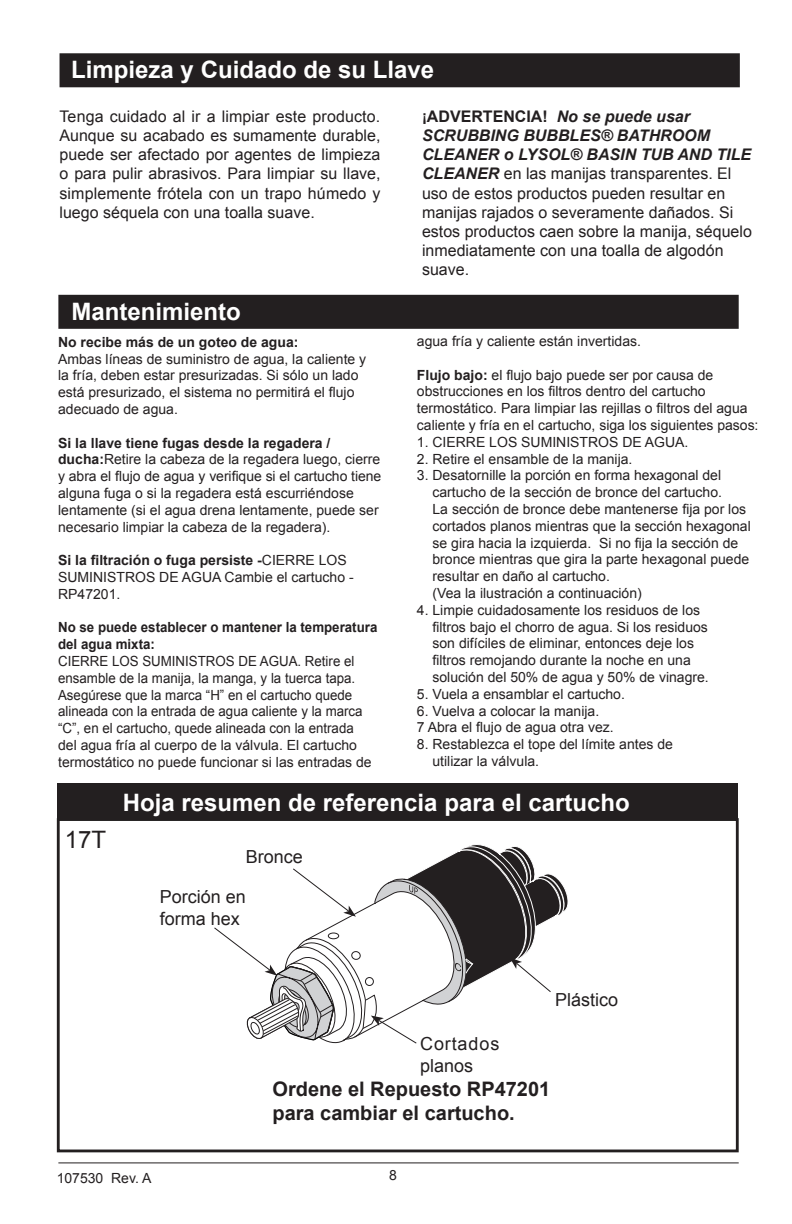
<style>
.page{position:relative;width:792px;height:1224px;background:#fff}
.page>*{position:absolute;margin:0;border:0;box-sizing:border-box;transform-origin:0 0}
.t1{font:700 24px "Arial";color:#fff}
.t2{font:24px "Arial";color:#231f20}
.t3{font:700 20px/24px "Arial";color:#231f20}
.t4{font:18px/21.6px "Arial";color:#231f20}
.t5{font:18px/21.6px "Arial";letter-spacing:.05em;color:#231f20}
.t6{font:16px/19.2px "Arial";color:#231f20;text-align:justify}
.t7{font:14px/16.8px "Arial";color:#231f20}
.t8{font:14px/16.8px "Arial";color:#231f20;scale:.95 1}
.t9{font:700 14px/16.8px "Arial";color:#231f20;scale:.95 1}
.t10{font:700 14px "Arial";color:#231f20}
.s1{font-weight:700;font-size:14.6px}
.s2{font-weight:700}
.s3{font-weight:700;font-style:italic}
</style>
<div class="page">
<div style="left:57px;top:783px;width:681px;height:36px;background:#231f20"></div>
<div style="left:59px;top:296px;width:679px;height:32px;background:#231f20"></div>
<div style="left:58px;top:295px;width:681px;height:34px;border:2px solid #231f20"></div>
<hr style="left:58px;top:1162px;width:681px;height:1px;background:#231f20">
<div style="left:61px;top:54px;width:678px;height:32px;background:#231f20"></div>
<div style="left:60px;top:53px;width:680px;height:34px;border:2px solid #231f20"></div>
<div style="left:57px;top:818px;width:682px;height:334px;border:3px solid #231f20"></div>
<svg style="left:214px;top:844px;width:354px;height:200px"></svg>
<h1 class="t1" style="left:71px;top:54px;width:364px">Limpieza y Cuidado de su Llave</h1>
<p class="t6" style="left:60px;top:107px;width:323px">Tenga cuidado al ir a limpiar este producto.<br>Aunque su acabado es sumamente durable, puede ser afectado por agentes de limpieza o para pulir abrasivos. Para limpiar su llave, simplemente frótela con un trapo húmedo y luego séquela con una toalla suave.</p>
<p class="t6" style="left:422px;top:107px;width:331px;text-align:left"><span class="s1">¡</span><span class="s2">ADVERTENCIA!</span> <span class="s3">No se puede usar SCRUBBING BUBBLES® BATHROOM CLEANER o LYSOL® BASIN TUB AND TILE CLEANER</span> en las manijas transparentes. El uso de estos productos pueden resultar en manijas rajados o severamente dañados. Si estos productos caen sobre la manija, séquelo inmediatamente con una toalla de algodón suave.</p>
<h1 class="t1" style="left:72px;top:295px;width:171px">Mantenimiento</h1>
<p class="t10" style="left:58px;top:333px;width:242px">No recibe más de un goteo de agua:</p>
<p class="t7" style="left:58px;top:350px;width:310px">Ambas líneas de suministro de agua, la caliente y la fría, deben estar presurizadas. Si sólo un lado está presurizado, el sistema no permitirá el flujo adecuado de agua.</p>
<p class="t7" style="left:58px;top:434px;width:325px"><span class="s2">Si la llave tiene fugas desde la regadera / ducha:</span>Retire la cabeza de la regadera luego, cierre y abra el flujo de agua y verifique si el cartucho tiene alguna fuga o si la regadera está escurriéndose lentamente (si el agua drena lentamente, puede ser necesario limpiar la cabeza de la regadera).</p>
<p class="t7" style="left:58px;top:552px;width:297px"><span class="s2">Si la filtración o fuga persiste -</span>CIERRE LOS<br>SUMINISTROS DE AGUA Cambie el cartucho -<br>RP47201.</p>
<p class="t9" style="left:58px;top:620px;width:338px">No se puede establecer o mantener la temperatura del agua mixta:</p>
<p class="t8" style="left:58px;top:653px;width:332px">CIERRE LOS SUMINISTROS DE AGUA. Retire el ensamble de la manija, la manga, y la tuerca tapa.<br>Asegúrese que la marca “H” en el cartucho quede alineada con la entrada de agua caliente y la marca “C”, en el cartucho, quede alineada con la entrada del agua fría al cuerpo de la válvula. El cartucho termostático no puede funcionar si las entradas de</p>
<p class="t7" style="left:417px;top:333px;width:226px">agua fría y caliente están invertidas.</p>
<p class="t7" style="left:417px;top:367px;width:343px"><span class="s2">Flujo bajo:</span> el flujo bajo puede ser por causa de obstrucciones en los filtros dentro del cartucho termostático. Para limpiar las rejillas o filtros del agua caliente y fría en el cartucho, siga los siguientes pasos:</p>
<p class="t7" style="left:417px;top:434px;width:273px">1. CIERRE LOS SUMINISTROS DE AGUA.</p>
<p class="t7" style="left:417px;top:451px;width:217px">2. Retire el ensamble de la manija.</p>
<p class="t7" style="left:433px;top:467px;width:320px;text-indent:-16px">3. Desatornille la porción en forma hexagonal del cartucho de la sección de bronce del cartucho.<br>La sección de bronce debe mantenerse fija por los cortados planos mientras que la sección hexagonal se gira hacia la izquierda. Si no fija la sección de bronce mientras que gira la parte hexagonal puede resultar en daño al cartucho.<br>(Vea la ilustración a continuación)</p>
<p class="t7" style="left:433px;top:602px;width:278px;text-indent:-16px">4. Limpie cuidadosamente los residuos de los filtros bajo el chorro de agua. Si los residuos son difíciles de eliminar, entonces deje los filtros remojando durante la noche en una solución del 50% de agua y 50% de vinagre.</p>
<p class="t7" style="left:417px;top:686px;width:210px">5. Vuela a ensamblar el cartucho.</p>
<p class="t7" style="left:417px;top:703px;width:198px">6. Vuelva a colocar la manija.<br>7 Abra el flujo de agua otra vez.</p>
<p class="t7" style="left:433px;top:736px;width:242px;text-indent:-16px">8. Restablezca el tope del límite antes de utilizar la válvula.</p>
<h1 class="t2" style="left:65px;top:824px;width:43px">17T</h1>
<h1 class="t1" style="left:123px;top:786px;width:508px">Hoja resumen de referencia para el cartucho</h1>
<p class="t4" style="left:246px;top:846px;width:59px">Bronce</p>
<p class="t4" style="left:160px;top:886px;width:88px">Porción en forma hex</p>
<p class="t4" style="left:555px;top:989px;width:65px">Plástico</p>
<p class="t5" style="left:420px;top:1033px;width:81px">Cortados planos</p>
<h2 class="t3" style="left:272px;top:1078px;width:279px">Ordene el Repuesto RP47201 para cambiar el cartucho.</h2>
<p class="t7" style="left:57px;top:1170px;width:96px">107530 Rev. A</p>
<p class="t7" style="left:389px;top:1167px;width:9px">8</p>
</div>
